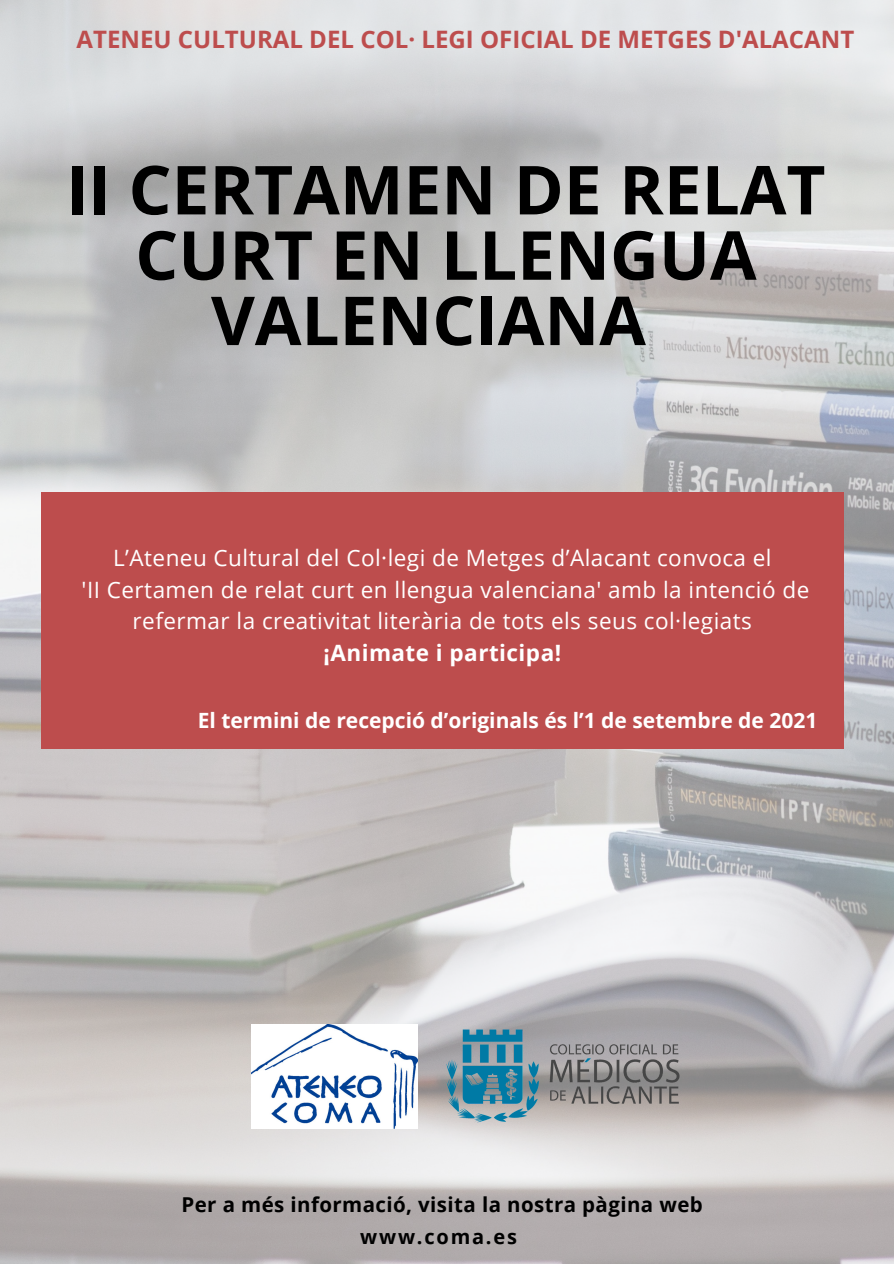
<style>
.page{position:relative;width:894px;height:1264px;background:#fff}
.page>*{position:absolute;margin:0;border:0;box-sizing:border-box;transform-origin:0 0}
.t1{font:700 67.5px/65.2px "Open Sans";color:#000;text-align:center}
.t2{font:700 24px "Open Sans";color:#bd4d4d}
.t3{font:22.5px/31.5px "Open Sans";letter-spacing:.02em;color:#fff;text-align:center}
.t4{font:700 22.5px "Open Sans";letter-spacing:.02em;color:#fff}
.t5{font:700 21px "Open Sans";color:#fff}
.t6{font:700 20.4px "Open Sans";letter-spacing:.02em;color:#000}
.t7{font:700 19.95px "Open Sans";letter-spacing:.09em;color:#000}
</style>
<div class="page">
<img style="left:0;top:0;width:893px;height:1263px">
<div style="left:41px;top:491px;width:802px;height:257px;background:#bd4d4d"></div>
<img style="left:425px;top:1010px;width:275px;height:131px">
<img style="left:251px;top:1024px;width:166px;height:103px">
<p class="t2" style="left:76px;top:23px;width:779px">ATENEU CULTURAL DEL COL· LEGI OFICIAL DE METGES D'ALACANT</p>
<p class="t1" style="left:66px;top:155px;width:760px">II CERTAMEN DE RELAT<br>CURT EN LLENGUA<br>VALENCIANA</p>
<p class="t3" style="left:113px;top:541px;width:660px">L’Ateneu Cultural del Col·legi de Metges d’Alacant convoca el</p>
<p class="t3" style="left:82px;top:573px;width:729px">'II Certamen de relat curt en llengua valenciana' amb la intenció de refermar la creativitat literària de tots els seus col·legiats</p>
<p class="t4" style="left:323px;top:636px;width:239px">¡Animate i participa!</p>
<p class="t5" style="left:198px;top:705px;width:621px">El termini de recepció d’originals és l’1 de setembre de 2021</p>
<p class="t6" style="left:181px;top:1190px;width:522px">Per a més informació, visita la nostra pàgina web</p>
<p class="t7" style="left:360px;top:1222px;width:158px">www.coma.es</p>
</div>
